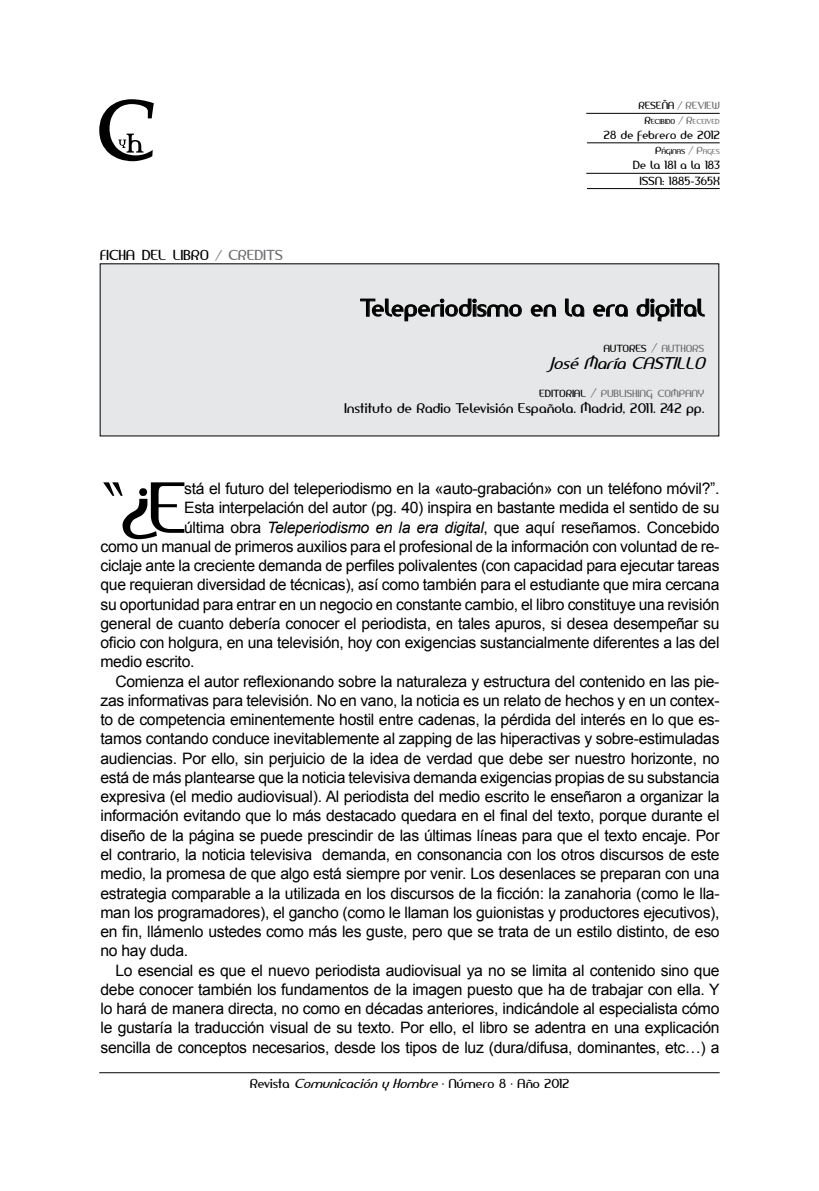
<style>
.page{position:relative;width:819px;height:1191px;background:#fff}
.page>*{position:absolute;margin:0;border:0;box-sizing:border-box;transform-origin:0 0}
.t1{font:67.02px "Amerika Sans";color:#000}
.t2{font:22.75px "Amerika Sans";color:#000}
.t3{font:italic 15.92px "Amerika Sans";color:#000}
.t4{font:15.75px "Arial";letter-spacing:-.02em;color:#000}
.t5{font:13.47px "Amerika Sans";color:#000}
.t6{font:12.95px "Amerika Sans";color:#000}
.t7{font:12.25px "Amerika Sans";color:#000}
.t8{font:11.03px/16.1px "Amerika Sans";color:#000;text-align:right}
.t9{font:9.62px "Amerika Sans";color:#6d6e71}
.t10{font:9.62px "Amerika Sans";color:#000}
.t11{font:9.62px "Amerika Sans";color:#6d6e71}
.t12{font:6.83px "Amerika Sans";color:#000}
.s1{color:#000}
.s2{font-size:12.42px;color:#6d6e71}
.s3{color:#6d6e71}
.s4{font-size:9.62px}
.s5{font-size:9.62px;color:#6d6e71}
.s6{font-size:11.03px;color:#6d6e71}
.s7{font-size:11.03px}
.s8{font-style:italic}
</style>
<div class="page">
<hr style="left:99px;top:1072px;width:620px;height:1px;background:#000">
<svg style="left:99px;top:99px;width:55px;height:62px"></svg>
<div style="left:100px;top:264px;width:618px;height:172px;background:#e6e7e8"></div>
<svg style="left:360px;top:298px;width:162px;height:24px"></svg>
<svg style="left:530px;top:304px;width:26px;height:13px"></svg>
<svg style="left:565px;top:298px;width:20px;height:19px"></svg>
<svg style="left:593px;top:304px;width:35px;height:13px"></svg>
<svg style="left:636px;top:298px;width:69px;height:24px"></svg>
<hr style="left:587px;top:142px;width:132px;height:1px;background:#000">
<hr style="left:586px;top:173px;width:133px;height:1px;background:#000">
<hr style="left:587px;top:188px;width:132px;height:1px;background:#000">
<hr style="left:586px;top:113px;width:133px;height:1px;background:#000">
<p class="t10" style="left:638px;top:100px;width:7px">RESE</p>
<p class="t11" style="left:661px;top:100px;width:60px"><span class="s1">ÑA</span> / REVIEW</p>
<p class="t5" style="left:100px;top:246px;width:184px">FICHA DEL LIBRO <span class="s2">/</span> <span class="s3">CREDITS</span></p>
<p class="t12" style="left:644px;top:117px;width:77px"><span class="s4">R</span>ECIBIDO <span class="s5">/ R</span><span class="s3">ECEIVED</span></p>
<p class="t8" style="left:603px;top:127px;width:118px">28 de febrero de 2012</p>
<p class="t12" style="left:655px;top:147px;width:66px"><span class="s4">P</span>ÁGINAS <span class="s5">/ P</span><span class="s3">AGES</span></p>
<p class="t8" style="left:632px;top:157px;width:88px">De la 181 a la 183<br>ISSN: 1885-365X</p>
<h2 class="t2" style="left:360px;top:293px;width:345px">Teleperiodismo en la era digital</h2>
<p class="t10" style="left:603px;top:343px;width:102px">AUTORES <span class="s6">/</span> <span class="s3">AUTHORS</span></p>
<p class="t3" style="left:549px;top:353px;width:161px">JoséMaríaCASTILLO</p>
<p class="t9" style="left:539px;top:387px;width:166px"><span class="s1">EDITORIAL</span> <span class="s7">/</span> PUBLISHING COMPANY</p>
<p class="t6" style="left:344px;top:400px;width:361px">Instituto de Radio Televisión Española. Madrid, 2011. 242 pp.</p>
<h1 class="t1" style="left:100px;top:466px;width:86px">“¿E</h1>
<p class="t4" style="left:184px;top:478px;width:537px">stá el futuro del teleperiodismo en la «auto-grabación» con un teléfono móvil?”.</p>
<p class="t4" style="left:184px;top:497px;width:537px">Esta interpelación del autor (pg. 40) inspira en bastante medida el sentido de su</p>
<p class="t4" style="left:184px;top:517px;width:537px">última obra <span class="s8">Teleperiodismo en la era digital</span>, que aquí reseñamos. Concebido</p>
<p class="t4" style="left:100px;top:536px;width:620px">como un manual de primeros auxilios para el profesional de la información con voluntad de re-</p>
<p class="t4" style="left:100px;top:555px;width:620px">ciclaje ante la creciente demanda de perfiles polivalentes (con capacidad para ejecutar tareas</p>
<p class="t4" style="left:100px;top:574px;width:620px">que requieran diversidad de técnicas), así como también para el estudiante que mira cercana</p>
<p class="t4" style="left:100px;top:594px;width:620px">su oportunidad para entrar en un negocio en constante cambio, el libro constituye una revisión</p>
<p class="t4" style="left:100px;top:613px;width:620px">general de cuanto debería conocer el periodista, en tales apuros, si desea desempeñar su</p>
<p class="t4" style="left:100px;top:632px;width:620px">oficio con holgura, en una televisión, hoy con exigencias sustancialmente diferentes a las del</p>
<p class="t4" style="left:100px;top:651px;width:95px">medio escrito.</p>
<p class="t4" style="left:115px;top:671px;width:605px">Comienza el autor reflexionando sobre la naturaleza y estructura del contenido en las pie-</p>
<p class="t4" style="left:100px;top:690px;width:620px">zas informativas para televisión. No en vano, la noticia es un relato de hechos y en un contex-</p>
<p class="t4" style="left:100px;top:709px;width:620px">to de competencia eminentemente hostil entre cadenas, la pérdida del interés en lo que es-</p>
<p class="t4" style="left:100px;top:728px;width:620px">tamos contando conduce inevitablemente al zapping de las hiperactivas y sobre-estimuladas</p>
<p class="t4" style="left:100px;top:748px;width:620px">audiencias. Por ello, sin perjuicio de la idea de verdad que debe ser nuestro horizonte, no</p>
<p class="t4" style="left:100px;top:767px;width:620px">está de más plantearse que la noticia televisiva demanda exigencias propias de su substancia</p>
<p class="t4" style="left:100px;top:786px;width:620px">expresiva (el medio audiovisual). Al periodista del medio escrito le enseñaron a organizar la</p>
<p class="t4" style="left:100px;top:805px;width:620px">información evitando que lo más destacado quedara en el final del texto, porque durante el</p>
<p class="t4" style="left:100px;top:825px;width:620px">diseño de la página se puede prescindir de las últimas líneas para que el texto encaje. Por</p>
<p class="t4" style="left:100px;top:844px;width:620px">el contrario, la noticia televisiva demanda, en consonancia con los otros discursos de este</p>
<p class="t4" style="left:100px;top:863px;width:620px">medio, la promesa de que algo está siempre por venir. Los desenlaces se preparan con una</p>
<p class="t4" style="left:100px;top:882px;width:620px">estrategia comparable a la utilizada en los discursos de la ficción: la zanahoria (como le lla-</p>
<p class="t4" style="left:100px;top:902px;width:620px">man los programadores), el gancho (como le llaman los guionistas y productores ejecutivos),</p>
<p class="t4" style="left:100px;top:921px;width:620px">en fin, llámenlo ustedes como más les guste, pero que se trata de un estilo distinto, de eso</p>
<p class="t4" style="left:100px;top:940px;width:89px">no hay duda.</p>
<p class="t4" style="left:115px;top:959px;width:605px">Lo esencial es que el nuevo periodista audiovisual ya no se limita al contenido sino que</p>
<p class="t4" style="left:100px;top:979px;width:620px">debe conocer también los fundamentos de la imagen puesto que ha de trabajar con ella. Y</p>
<p class="t4" style="left:100px;top:998px;width:620px">lo hará de manera directa, no como en décadas anteriores, indicándole al especialista cómo</p>
<p class="t4" style="left:100px;top:1017px;width:620px">le gustaría la traducción visual de su texto. Por ello, el libro se adentra en una explicación</p>
<p class="t4" style="left:100px;top:1036px;width:620px">sencilla de conceptos necesarios, desde los tipos de luz (dura/difusa, dominantes, etc…) a</p>
<p class="t7" style="left:250px;top:1075px;width:321px">R ev i s t a <span class="s8">ComunicaciónyHombre</span>· N ú m e r o 8 · A ñ o 2 01 2</p>
</div>
